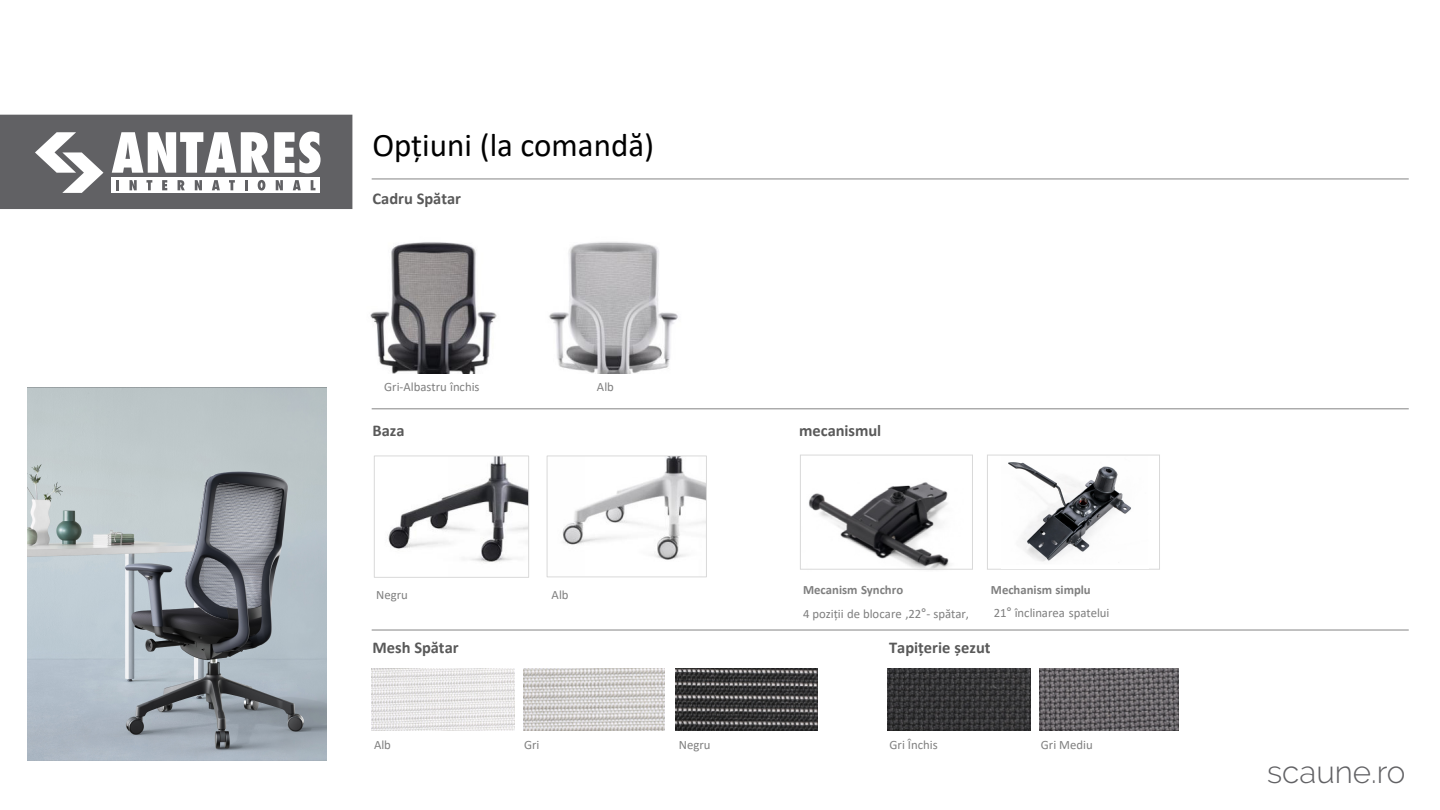
<style>
.page{position:relative;width:1440px;height:810px;background:#fff}
.page>*{position:absolute;margin:0;border:0;box-sizing:border-box;transform-origin:0 0}
.t1{font:32.92px "Calibri";color:#000}
.t2{font:300 31.5px "Raleway";color:#616164}
.t3{font:700 16.5px "Calibri";color:#595959}
.t4{font:12.75px/23px "Calibri";letter-spacing:-.005em;color:#7f7f7f}
.s1{font-weight:700}
.s2{font-family:"Microsoft Ya Hei"}
</style>
<div class="page">
<div style="left:0;top:115px;width:352px;height:94px;background:#616164"></div>
<svg style="left:112px;top:131px;width:209px;height:42px"></svg>
<div style="left:112px;top:177px;width:208px;height:16px;background:#fff"></div>
<svg style="left:35px;top:132px;width:68px;height:61px"></svg>
<svg style="left:116px;top:180px;width:3px;height:10px"></svg>
<svg style="left:129px;top:180px;width:8px;height:10px"></svg>
<svg style="left:146px;top:180px;width:6px;height:10px"></svg>
<svg style="left:162px;top:180px;width:5px;height:10px"></svg>
<svg style="left:178px;top:180px;width:7px;height:10px"></svg>
<svg style="left:195px;top:180px;width:7px;height:10px"></svg>
<svg style="left:212px;top:180px;width:8px;height:10px"></svg>
<svg style="left:229px;top:180px;width:6px;height:10px"></svg>
<svg style="left:245px;top:180px;width:2px;height:10px"></svg>
<svg style="left:258px;top:180px;width:7px;height:11px"></svg>
<svg style="left:276px;top:180px;width:7px;height:10px"></svg>
<svg style="left:293px;top:180px;width:8px;height:10px"></svg>
<svg style="left:311px;top:180px;width:4px;height:10px"></svg>
<hr style="left:372px;top:178px;width:1037px;height:2px;background:#a6a6a6">
<img style="left:802px;top:482px;width:162px;height:88px">
<div style="left:800px;top:455px;width:173px;height:114px;border:1px solid #d9d9d9"></div>
<div style="left:987px;top:455px;width:173px;height:114px;border:1px solid #d9d9d9"></div>
<hr style="left:372px;top:629px;width:1037px;height:2px;background:#a6a6a6">
<hr style="left:372px;top:408px;width:1037px;height:1px;background:#a6a6a6">
<img style="left:388px;top:458px;width:139px;height:105px">
<div style="left:374px;top:456px;width:155px;height:122px;border:1px solid #d9d9d9"></div>
<img style="left:562px;top:458px;width:143px;height:102px">
<div style="left:547px;top:456px;width:160px;height:121px;border:1px solid #d9d9d9"></div>
<img style="left:371px;top:668px;width:143px;height:62px">
<img style="left:524px;top:668px;width:141px;height:62px">
<img style="left:1040px;top:668px;width:139px;height:62px">
<img style="left:676px;top:668px;width:141px;height:62px">
<img style="left:888px;top:668px;width:142px;height:62px">
<img style="left:549px;top:242px;width:129px;height:131px">
<img style="left:370px;top:242px;width:127px;height:131px">
<img style="left:1002px;top:456px;width:147px;height:112px">
<img style="left:27px;top:387px;width:300px;height:373px">
<p class="t1" style="left:372px;top:122px;width:283px">Opțiuni (la comandă)</p>
<p class="t3" style="left:372px;top:187px;width:90px">Cadru Spătar</p>
<p class="t4" style="left:384px;top:375px;width:97px">Gri-Albastru închis</p>
<p class="t4" style="left:597px;top:375px;width:18px">Alb</p>
<p class="t3" style="left:372px;top:419px;width:34px">Baza</p>
<p class="t3" style="left:799px;top:419px;width:84px">mecanismul</p>
<p class="t4" style="left:376px;top:582px;width:33px">Negru</p>
<p class="t3" style="left:372px;top:636px;width:88px">Mesh Spătar</p>
<p class="t4" style="left:552px;top:582px;width:18px">Alb</p>
<p class="t4" style="left:803px;top:578px;width:168px"><span class="s1">Mecanism Synchro<br></span>4 poziții de blocare ,22<span class="s2">°</span>- spătar,</p>
<p class="t4" style="left:991px;top:578px;width:120px"><span class="s1">Mechanism simplu<br></span>21<span class="s2">°</span> înclinarea spatelui</p>
<p class="t3" style="left:889px;top:636px;width:103px">Tapițerie șezut</p>
<p class="t4" style="left:374px;top:733px;width:18px">Alb</p>
<p class="t4" style="left:524px;top:733px;width:17px">Gri</p>
<p class="t4" style="left:679px;top:733px;width:33px">Negru</p>
<p class="t4" style="left:890px;top:733px;width:50px">Gri Închis</p>
<p class="t4" style="left:1041px;top:733px;width:53px">Gri Mediu</p>
<p class="t2" style="left:1267px;top:754px;width:140px">scaune.ro</p>
</div>
